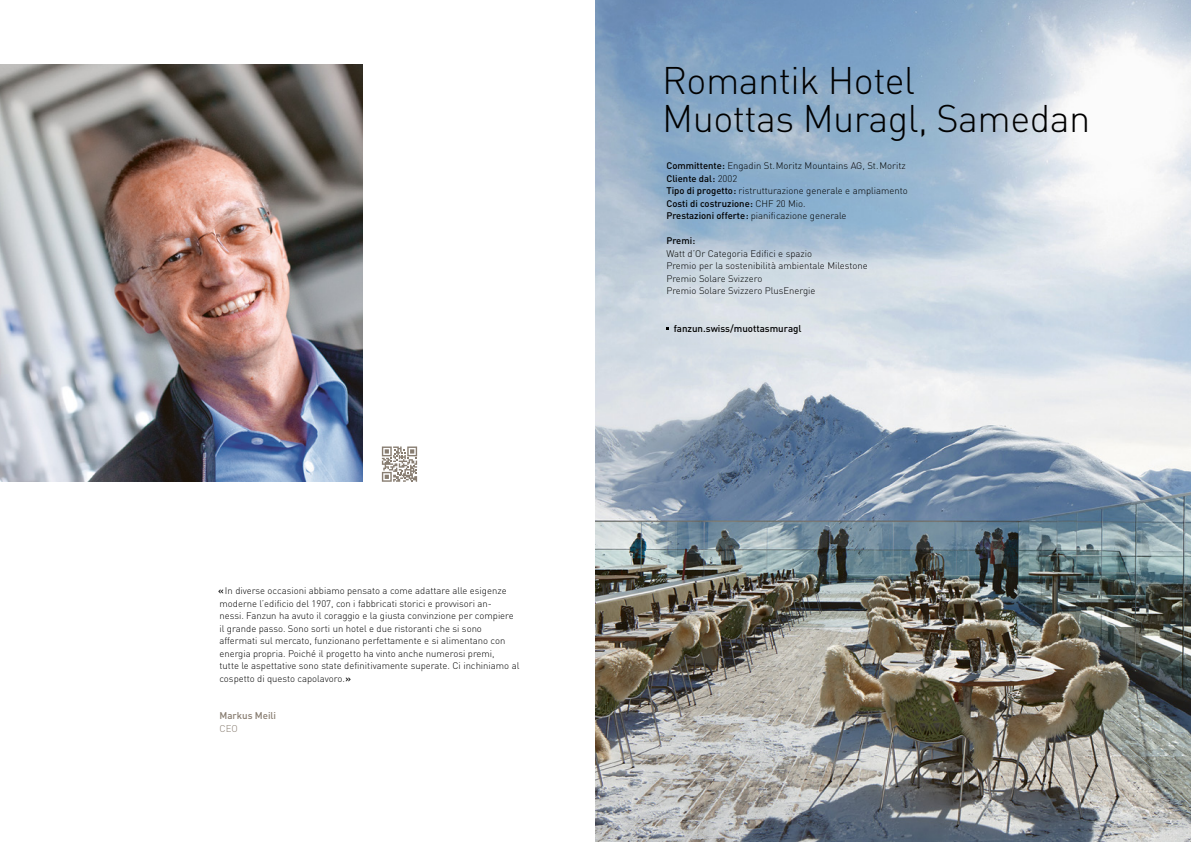
<style>
.page{position:relative;width:1191px;height:842px;background:#fff}
.page>*{position:absolute;margin:0;border:0;box-sizing:border-box;transform-origin:0 0}
.t1{font:300 38px/37.5px "DIN";letter-spacing:-.015em;color:#000}
.t2{font:500 9.8px "DIN";color:#000}
.t3{font:500 9.8px "DIN";color:#887d71}
.t4{font:300 9.8px "DIN";color:#887d71}
.t5{font:300 9.5px/12.5px "DIN";color:#000}
.t6{font:500 9.5px "DIN";color:#000}
.s1{font-weight:500}
</style>
<div class="page">
<img style="left:0;top:64px;width:362px;height:418px">
<img style="left:595px;top:0;width:596px;height:842px">
<svg style="left:382px;top:446px;width:35px;height:36px"></svg>
<p class="t5" style="left:218px;top:584px;width:303px"><span class="s1">«</span>In diverse occasioni abbiamo pensato a come adattare alle esigenze moderne l’edificio del 1907, con i fabbricati storici e provvisori an-<br>nessi. Fanzun ha avuto il coraggio e la giusta convinzione per compiere il grande passo. Sono sorti un hotel e due ristoranti che si sono affermati sul mercato, funzionano perfettamente e si alimentano con energia propria. Poiché il progetto ha vinto anche numerosi premi,<br>tutte le aspettative sono state definitivamente superate. Ci inchiniamo al cospetto di questo capolavoro.<span class="s1">»</span></p>
<p class="t3" style="left:220px;top:709px;width:58px">Markus Meili</p>
<p class="t4" style="left:219px;top:722px;width:20px">CEO</p>
<h1 class="t1" style="left:662px;top:61px;width:429px">Romantik Hotel<br>Muottas Muragl, Samedan</h1>
<p class="t5" style="left:666px;top:159px;width:243px"><span class="s1">Committente:</span> Engadin St.Moritz Mountains AG, St.Moritz <span class="s1">Cliente dal:</span> 2002<br><span class="s1">Tipo di progetto:</span> ristrutturazione generale e ampliamento <span class="s1">Costi di costruzione:</span> CHF 20 Mio.<br><span class="s1">Prestazioni offerte:</span> pianificazione generale</p>
<p class="t6" style="left:666px;top:235px;width:31px">Premi:</p>
<p class="t5" style="left:666px;top:247px;width:203px">Watt d’Or Categoria Edifici e spazio<br>Premio per la sostenibilità ambientale Milestone Premio Solare Svizzero<br>Premio Solare Svizzero PlusEnergie</p>
<p class="t2" style="left:674px;top:322px;width:129px">fanzun.swiss/muottasmuragl</p>
</div>
